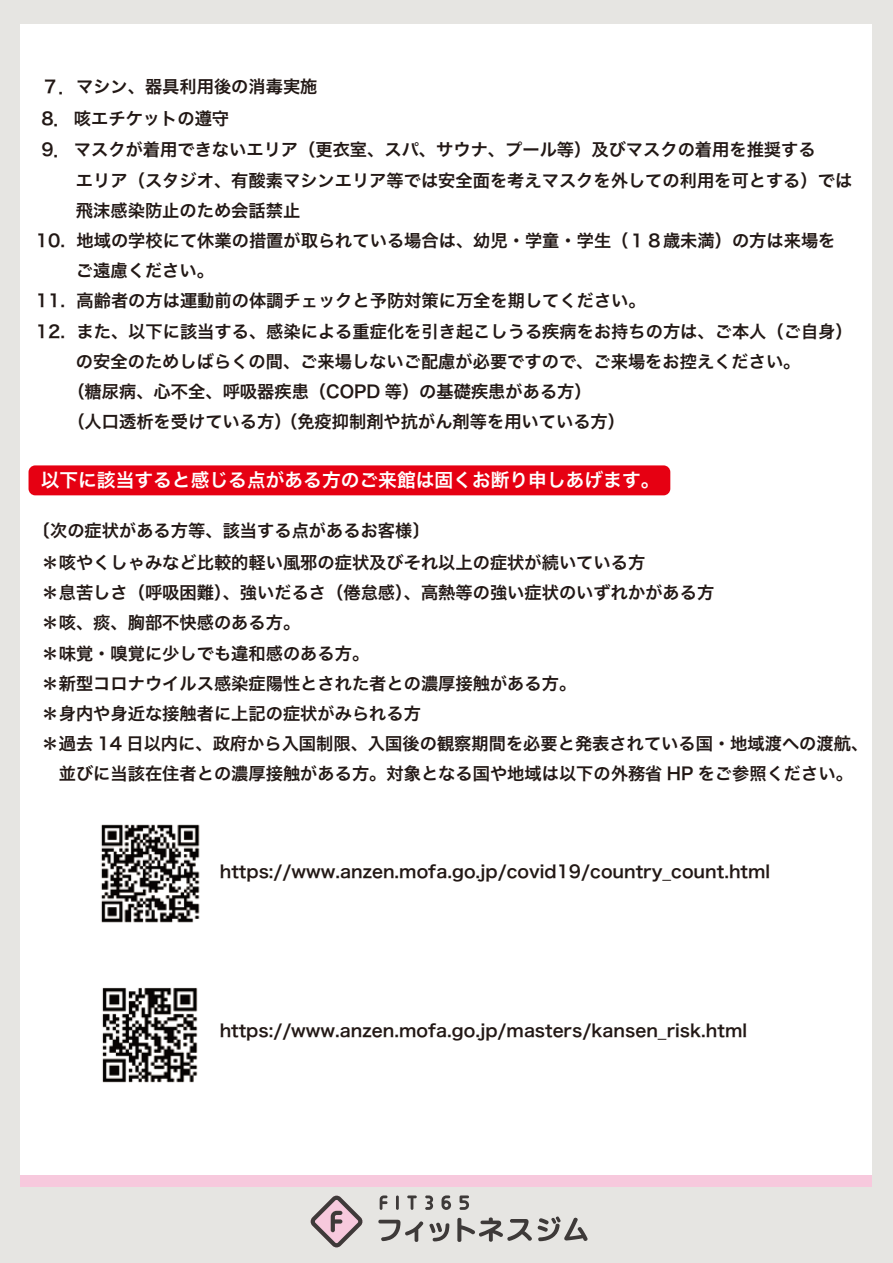
<style>
.page{position:relative;width:893px;height:1263px;background:#e6e5e2}
.page>*{position:absolute;margin:0;border:0;box-sizing:border-box;transform-origin:0 0}
.t1{font:18.75px "Hira Kaku Pro W6";color:#fff}
.t2{font:17.25px/30.2px "Hira Kaku Pro W6";color:#221815}
.t3{font:17.25px/31.7px "Hira Kaku Pro N W6";color:#221815}
</style>
<div class="page">
<div style="left:21px;top:25px;width:851px;height:1161px;background:#fff"></div>
<div style="left:21px;top:1175px;width:851px;height:11px;background:#f7c9dd"></div>
<svg style="left:311px;top:1195px;width:52px;height:52px"></svg>
<svg style="left:378px;top:1220px;width:71px;height:22px"></svg>
<svg style="left:457px;top:1216px;width:131px;height:26px"></svg>
<svg style="left:441px;top:1195px;width:10px;height:15px"></svg>
<svg style="left:459px;top:1195px;width:10px;height:15px"></svg>
<svg style="left:380px;top:1195px;width:7px;height:15px"></svg>
<svg style="left:425px;top:1195px;width:8px;height:15px"></svg>
<svg style="left:407px;top:1195px;width:10px;height:15px"></svg>
<hr style="left:396px;top:1195px;width:3px;height:15px;background:#3e3a39">
<div style="left:29px;top:465px;width:641px;height:30px;background:#e60012;border-radius:7px"></div>
<img style="left:102px;top:987px;width:96px;height:96px">
<img style="left:101px;top:824px;width:99px;height:99px">
<p class="t3" style="left:42px;top:70px;width:277px">７．マシン、器具利用後の消毒実施<br>8． 咳エチケットの遵守</p>
<p class="t2" style="left:76px;top:134px;width:778px;text-indent:-34px">9． マスクが着用できないエリア（更衣室、スパ、サウナ、プール等）及びマスクの着用を推奨する<br>エリア（スタジオ、有酸素マシンエリア等では安全面を考えマスクを外しての利用を可とする）では飛沫感染防止のため会話禁止</p>
<p class="t2" style="left:76px;top:225px;width:761px;text-indent:-40px">10. 地域の学校にて休業の措置が取られている場合は、幼児・学童・学生（１８歳未満）の方は来場をご遠慮ください。</p>
<p class="t2" style="left:36px;top:285px;width:611px">11. 高齢者の方は運動前の体調チェックと予防対策に万全を期してください。</p>
<p class="t2" style="left:36px;top:315px;width:818px">12. また、以下に該当する、感染による重症化を引き起こしうる疾病をお持ちの方は、ご本人（ご自身）</p>
<p class="t2" style="left:76px;top:346px;width:726px">の安全のためしばらくの間、ご来場しないご配慮が必要ですので、ご来場をお控えください。</p>
<p class="t2" style="left:36px;top:376px;width:557px">　　 （糖尿病、心不全、呼吸器疾患（COPD 等）の基礎疾患がある方）</p>
<p class="t2" style="left:67px;top:406px;width:559px">（人口透析を受けている方）（免疫抑制剤や抗がん剤等を用いている方）</p>
<p class="t1" style="left:41px;top:463px;width:620px">以下に該当すると感じる点がある方のご来館は固くお断り申しあげます。</p>
<p class="t2" style="left:33px;top:515px;width:398px">〔次の症状がある方等、該当する点があるお客様〕</p>
<p class="t2" style="left:42px;top:547px;width:605px">＊咳やくしゃみなど比較的軽い風邪の症状及びそれ以上の症状が続いている方</p>
<p class="t2" style="left:42px;top:577px;width:674px">＊息苦しさ（呼吸困難）、強いだるさ（倦怠感）、高熱等の強い症状のいずれかがある方</p>
<p class="t2" style="left:42px;top:607px;width:260px">＊咳、痰、胸部不快感のある方。</p>
<p class="t2" style="left:42px;top:637px;width:329px">＊味覚・嗅覚に少しでも違和感のある方。</p>
<p class="t2" style="left:42px;top:667px;width:536px">＊新型コロナウイルス感染症陽性とされた者との濃厚接触がある方。</p>
<p class="t2" style="left:42px;top:698px;width:381px">＊身内や身近な接触者に上記の症状がみられる方</p>
<p class="t2" style="left:42px;top:728px;width:828px">＊過去 14 日以内に、政府から入国制限、入国後の観察期間を必要と発表されている国・地域渡への渡航、</p>
<p class="t2" style="left:59px;top:758px;width:796px">並びに当該在住者との濃厚接触がある方。対象となる国や地域は以下の外務省 HP をご参照ください。</p>
<p class="t2" style="left:220px;top:856px;width:552px">https://www.anzen.mofa.go.jp/covid19/country_count.html</p>
<p class="t2" style="left:220px;top:1015px;width:529px">https://www.anzen.mofa.go.jp/masters/kansen_risk.html</p>
</div>
